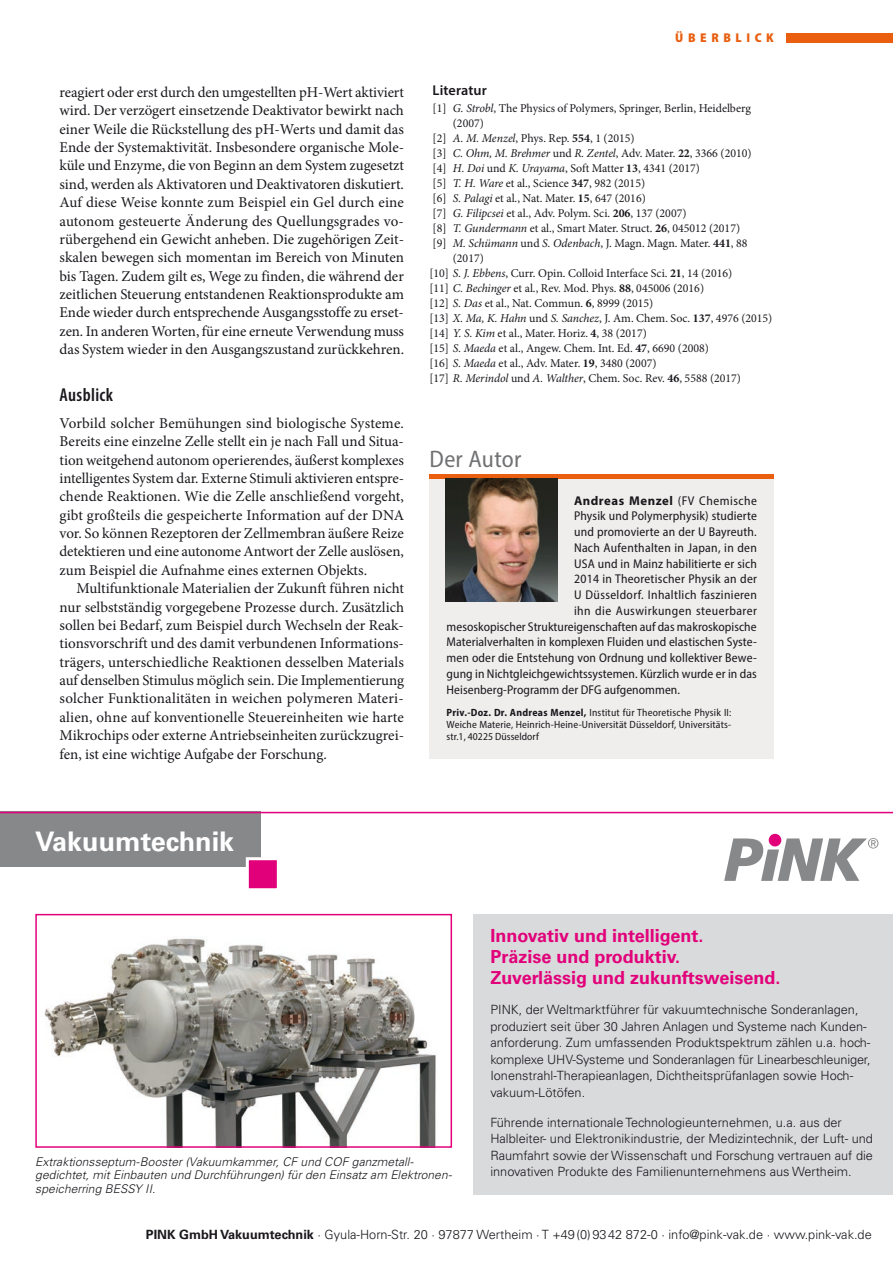
<style>
.page{position:relative;width:893px;height:1263px;background:#fff}
.page>*{position:absolute;margin:0;border:0;box-sizing:border-box;transform-origin:0 0}
.t1{font:700 27px "Univers";color:#fff}
.t2{font:semi-condensed 24px "Myriad Pro";letter-spacing:.01em;color:#707173}
.t3{font:600 condensed 18.75px "Myriad Pro";letter-spacing:.02em;color:#1a171c}
.t4{font:700 18px/21px "Univers";color:#e2007a}
.t5{font:15px/18.3px "Minion Pro";color:#1a171c;text-align:justify}
.t6{font:600 14.25px "Myriad Pro";letter-spacing:.01em;color:#1a171c}
.t7{font:300 12.75px/16.5px "Univers";color:#1a171c}
.t8{font:semi-condensed 12.75px "Myriad Pro";letter-spacing:.01em;color:#1a171c}
.t9{font:semi-condensed 12.75px "Myriad Pro";letter-spacing:.035em;color:#1a171c}
.t10{font:700 12.75px "Myriad Pro";letter-spacing:.04em;color:#1a171c}
.t11{font:900 semi-condensed 12.75px "Myriad Pro";letter-spacing:.36em;color:#e95e0f}
.t12{font:12px "Minion Pro";color:#1a171c}
.t13{font:italic 300 12px/13.5px "Univers";letter-spacing:.005em;color:#1a171c}
.t14{font:semi-condensed 10.5px/12px "Myriad Pro";letter-spacing:.015em;color:#1a171c;text-align:justify}
.s1{font-style:italic}
.s2{font-weight:700}
.s3{font-weight:400;font-stretch:semi-condensed}
</style>
<div class="page">
<div style="left:787px;top:33px;width:106px;height:9px;background:#e95e0f"></div>
<div style="left:430px;top:478px;width:344px;height:280px;background:#efeeec"></div>
<hr style="left:430px;top:474px;width:344px;height:4px;background:#e95e0f">
<img style="left:445px;top:478px;width:112px;height:124px">
<div style="left:473px;top:914px;width:420px;height:280px;background:#d9dadb"></div>
<div style="left:769px;top:834px;width:12px;height:12px;background:#e2007a;border-radius:50%"></div>
<svg style="left:724px;top:838px;width:154px;height:43px"></svg>
<div style="left:0;top:812px;width:261px;height:55px;background:#87888a"></div>
<div style="left:247px;top:859px;width:31px;height:31px;background:#e2007a"></div>
<div style="left:246px;top:857px;width:34px;height:34px;border:3px solid #fff"></div>
<hr style="left:0;top:812px;width:893px;height:1px;background:#e2007a">
<img style="left:44px;top:938px;width:392px;height:207px">
<div style="left:35px;top:914px;width:417px;height:234px;border:2px solid #e2007a"></div>
<p class="t5" style="left:60px;top:83px;width:346px">reagiert oder erst durch den umgestellten pH-Wert aktiviert wird. Der verzögert einsetzende Deaktivator bewirkt nach einer Weile die Rückstellung des pH-Werts und damit das Ende der Systemaktivität. Insbesondere organische Mole&shy;küle und Enzyme, die von Beginn an dem System zugesetzt sind, werden als Aktivatoren und Deaktivatoren diskutiert.<br>Auf diese Weise konnte zum Beispiel ein Gel durch eine autonom gesteuerte Änderung des Quellungsgrades vo&shy;rübergehend ein Gewicht anheben. Die zugehörigen Zeit&shy;skalen bewegen sich momentan im Bereich von Minuten bis Tagen. Zudem gilt es, Wege zu finden, die während der zeitlichen Steuerung entstandenen Reaktionsprodukte am Ende wieder durch entsprechende Ausgangsstoffe zu erset&shy;zen. In anderen Worten, für eine erneute Verwendung muss das System wieder in den Ausgangszustand zurückkehren.</p>
<p class="t3" style="left:60px;top:383px;width:55px">Ausblick</p>
<p class="t5" style="left:60px;top:414px;width:346px">Vorbild solcher Bemühungen sind biologische Systeme.<br>Bereits eine einzelne Zelle stellt ein je nach Fall und Situa&shy;tion weitgehend autonom operierendes, äußerst komplexes intelligentes System dar. Externe Stimuli aktivieren entspre&shy;chende Reaktionen. Wie die Zelle anschließend vorgeht, gibt großteils die gespeicherte Information auf der DNA vor. So können Rezeptoren der Zellmembran äußere Reize detektieren und eine autonome Antwort der Zelle auslösen, zum Beispiel die Aufnahme eines externen Objekts.</p>
<p class="t5" style="left:60px;top:579px;width:346px;text-indent:17px">Multifunktionale Materialien der Zukunft führen nicht nur selbstständig vorgegebene Prozesse durch. Zusätzlich sollen bei Bedarf, zum Beispiel durch Wechseln der Reak&shy;tionsvorschrift und des damit verbundenen Informations&shy;trägers, unterschiedliche Reaktionen desselben Materials auf denselben Stimulus möglich sein. Die Implementierung solcher Funktionalitäten in weichen polymeren Materi&shy;alien, ohne auf konventionelle Steuereinheiten wie harte Mikrochips oder externe Antriebseinheiten zurückzugrei&shy;fen, ist eine wichtige Aufgabe der Forschung.</p>
<p class="t11" style="left:675px;top:30px;width:100px">ÜBERBLICK</p>
<p class="t6" style="left:433px;top:82px;width:56px">Literatur</p>
<p class="t12" style="left:433px;top:100px;width:320px">[1] <span class="s1">G. Strobl</span>, The Physics of Polymers, Springer, Berlin, Heidelberg</p>
<p class="t12" style="left:453px;top:115px;width:33px">(2007)</p>
<p class="t12" style="left:433px;top:130px;width:204px">[2] <span class="s1">A. M. Menzel</span>, Phys. Rep. <span class="s2">554</span>, 1 (2015)</p>
<p class="t12" style="left:433px;top:145px;width:320px">[3] <span class="s1">C. Ohm, M. Brehmer</span> und <span class="s1">R. Zentel</span>, Adv. Mater. <span class="s2">22</span>, 3366 (2010)</p>
<p class="t12" style="left:433px;top:160px;width:269px">[4] <span class="s1">H. Doi</span> und <span class="s1">K. Urayama</span>, Soft Matter <span class="s2">13</span>, 4341 (2017)</p>
<p class="t12" style="left:433px;top:175px;width:214px">[5] <span class="s1">T. H. Ware</span> et al., Science <span class="s2">347</span>, 982 (2015)</p>
<p class="t12" style="left:433px;top:190px;width:215px">[6] <span class="s1">S. Palagi</span> et al., Nat. Mater. <span class="s2">15</span>, 647 (2016)</p>
<p class="t12" style="left:433px;top:205px;width:255px">[7] <span class="s1">G. Filipcsei</span> et al., Adv. Polym. Sci. <span class="s2">206</span>, 137 (2007)</p>
<p class="t12" style="left:433px;top:220px;width:309px">[8] <span class="s1">T. Gundermann</span> et al., Smart Mater. Struct. <span class="s2">26</span>, 045012 (2017)</p>
<p class="t12" style="left:433px;top:235px;width:317px">[9] <span class="s1">M. Schümann</span> und <span class="s1">S. Odenbach</span>, J. Magn. Magn. Mater. <span class="s2">441</span>, 88</p>
<p class="t12" style="left:453px;top:250px;width:33px">(2017)</p>
<p class="t12" style="left:429px;top:265px;width:304px">[10] <span class="s1">S. J. Ebbens</span>, Curr. Opin. Colloid Interface Sci. <span class="s2">21</span>, 14 (2016)</p>
<p class="t12" style="left:429px;top:280px;width:276px">[11] <span class="s1">C. Bechinger</span> et al., Rev. Mod. Phys. <span class="s2">88</span>, 045006 (2016)</p>
<p class="t12" style="left:429px;top:295px;width:225px">[12] <span class="s1">S. Das</span> et al., Nat. Commun. <span class="s2">6</span>, 8999 (2015)</p>
<p class="t12" style="left:429px;top:310px;width:344px">[13] <span class="s1">X. Ma, K. Hahn</span> und <span class="s1">S. Sanchez</span>, J. Am. Chem. Soc. <span class="s2">137</span>, 4976 (2015)</p>
<p class="t12" style="left:429px;top:325px;width:219px">[14] <span class="s1">Y. S. Kim</span> et al., Mater. Horiz. <span class="s2">4</span>, 38 (2017)</p>
<p class="t12" style="left:429px;top:340px;width:281px">[15] <span class="s1">S. Maeda</span> et al., Angew. Chem. Int. Ed. <span class="s2">47</span>, 6690 (2008)</p>
<p class="t12" style="left:429px;top:355px;width:229px">[16] <span class="s1">S. Maeda</span> et al., Adv. Mater. <span class="s2">19</span>, 3480 (2007)</p>
<p class="t12" style="left:429px;top:370px;width:313px">[17] <span class="s1">R. Merindol</span> und <span class="s1">A. Walther</span>, Chem. Soc. Rev. <span class="s2">46</span>, 5588 (2017)</p>
<h2 class="t2" style="left:430px;top:444px;width:93px">Der Autor</h2>
<p class="t10" style="left:574px;top:492px;width:184px">Andreas Menzel <span class="s3">(FV Chemische</span></p>
<p class="t8" style="left:574px;top:508px;width:184px">Physik und Polymerphysik) studierte</p>
<p class="t8" style="left:574px;top:524px;width:184px">und promovierte an der U Bayreuth.</p>
<p class="t8" style="left:574px;top:540px;width:184px">Nach Aufenthalten in Japan, in den</p>
<p class="t8" style="left:574px;top:556px;width:184px">USA und in Mainz habilitierte er sich</p>
<p class="t8" style="left:574px;top:571px;width:184px">2014 in Theoretischer Physik an der</p>
<p class="t8" style="left:574px;top:587px;width:184px">U Düsseldorf. Inhaltlich faszinieren</p>
<p class="t9" style="left:574px;top:603px;width:184px">ihn die Auswirkungen steuerbarer</p>
<p class="t8" style="left:447px;top:619px;width:312px">mesoskopischer Struktureigenschaften auf das makroskopische</p>
<p class="t8" style="left:447px;top:634px;width:312px">Materialverhalten in komplexen Fluiden und elastischen Syste-</p>
<p class="t8" style="left:447px;top:650px;width:312px">men oder die Entstehung von Ordnung und kollektiver Bewe-</p>
<p class="t8" style="left:447px;top:666px;width:312px">gung in Nichtgleichgewichts sys temen. Kürzlich wurde er in das</p>
<p class="t8" style="left:447px;top:682px;width:235px">Heisenberg-Programm der DFG aufgenommen.</p>
<p class="t14" style="left:447px;top:707px;width:286px"><span class="s2">Priv.-Doz. Dr. Andreas Menzel,</span> Institut für Theoretische Physik II:<br>Weiche Materie, Heinrich-Heine-Universität Düsseldorf, Universitäts&shy;str.1, 40225 Düsseldorf</p>
<h1 class="t1" style="left:35px;top:826px;width:200px">Vakuumtechnik</h1>
<p class="t4" style="left:490px;top:925px;width:292px">Innovativ und intelligent.<br>Präzise und produktiv.<br>Zuverlässig und zukunftsweisend.</p>
<p class="t7" style="left:490px;top:1001px;width:382px">PINK, der Weltmarktführer für vakuumtechnische Sonderanlagen, produziert seit über 30 Jahren Anlagen und Systeme nach Kunden&shy;anforderung. Zum umfassenden Produktspektrum zählen u.a. hoch&shy;komplexe UHV-Systeme und Sonderanlagen für Linearbeschleuniger, Ionenstrahl-Therapieanlagen, Dichtheitsprüfanlagen sowie Hoch&shy;vakuum-Lötöfen.</p>
<p class="t7" style="left:490px;top:1114px;width:384px">Führende internationale Technologieunternehmen, u.a. aus der Halbleiter- und Elektronikindustrie, der Medizintechnik, der Luft- und Raumfahrt sowie der Wissenschaft und Forschung vertrauen auf die innovativen Produkte des Familienunternehmens aus Wertheim.</p>
<p class="t13" style="left:35px;top:1155px;width:418px">Extraktionsseptum-Booster (Vakuumkammer, CF und COF ganzmetall&shy;gedichtet, mit Einbauten und Durchführungen) für den Einsatz am Elektronen&shy;speicherring BESSY II.</p>
<p class="t7" style="left:146px;top:1226px;width:727px"><span class="s2">PINK GmbH Vakuumtechnik</span> · Gyula-Horn-Str. 20 · 97877 Wertheim · T +49(0)9342 872-0 · info@pink-vak.de · www.pink-vak.de</p>
</div>
